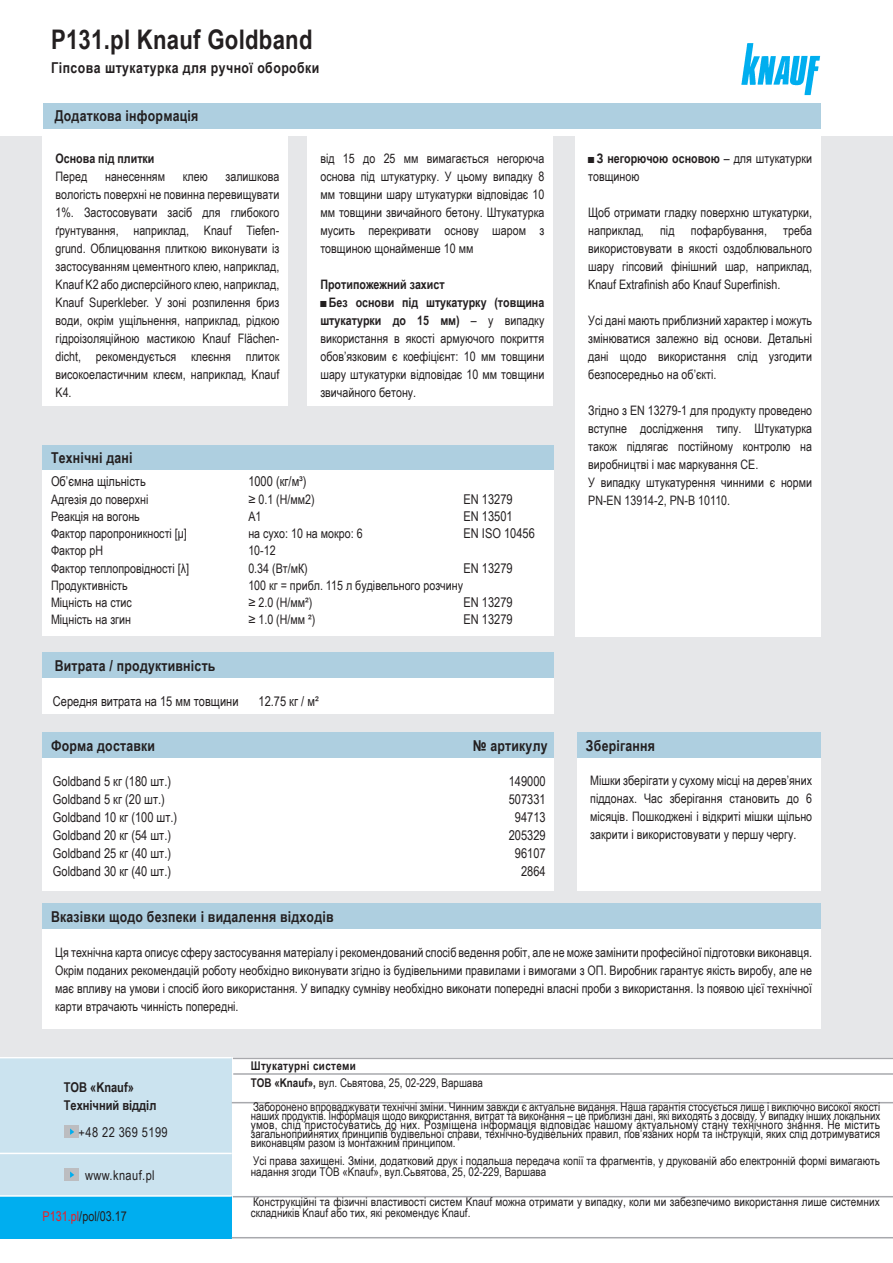
<style>
.page{position:relative;width:893px;height:1263px;background:#fff}
.page>*{position:absolute;margin:0;border:0;box-sizing:border-box;transform-origin:0 0}
.t1{font:700 27px "Arial Narrow";letter-spacing:.01em;color:#231f20}
.t2{font:700 15px "Arial Narrow";letter-spacing:.015em;color:#231f20}
.t3{font:13.5px/17.2px "Arial Narrow";color:#231f20}
.t4{font:700 13.5px/18px "Arial Narrow";color:#231f20}
.t5{font:13.5px "Arial Narrow";letter-spacing:.03em;color:#231f20}
.t6{font:13.05px/18px "Arial Narrow";color:#231f20;text-align:justify}
.t7{font:700 13.05px "Arial Narrow";color:#231f20}
.t8{font:12px/9px "Arial Narrow";color:#231f20}
.t9{font:700 12px "Arial Narrow";letter-spacing:.03em;color:#231f20}
.s1{font-weight:700}
.s2{color:#ee1d23}
</style>
<div class="page">
<div style="left:0;top:1057px;width:232px;height:139px;background:#cbe3ef"></div>
<div style="left:0;top:1196px;width:232px;height:42px;background:#00aeef"></div>
<div style="left:64px;top:1125px;width:15px;height:13px;background:#bcbdc0"></div>
<svg style="left:70px;top:1128px;width:4px;height:7px"></svg>
<div style="left:64px;top:1168px;width:15px;height:13px;background:#bcbdc0"></div>
<svg style="left:70px;top:1171px;width:4px;height:7px"></svg>
<hr style="left:232px;top:1237px;width:661px;height:1px;background:#a8a9ad">
<hr style="left:0;top:1195px;width:232px;height:2px;background:#fff">
<hr style="left:0;top:1153px;width:232px;height:1px;background:#fff">
<hr style="left:0;top:1057px;width:232px;height:1px;background:#fff">
<hr style="left:233px;top:1073px;width:660px;height:2px;background:#a8a9ad">
<hr style="left:233px;top:1196px;width:660px;height:1px;background:#a8a9ad">
<hr style="left:232px;top:1102px;width:661px;height:1px;background:#a8a9ad">
<hr style="left:233px;top:1058px;width:660px;height:1px;background:#a8a9ad">
<img style="left:741px;top:43px;width:80px;height:53px">
<div style="left:0;top:136px;width:893px;height:921px;background:#e6e7e9"></div>
<div style="left:43px;top:445px;width:511px;height:25px;background:#aecfe0"></div>
<div style="left:43px;top:470px;width:511px;height:166px;background:#fff"></div>
<div style="left:577px;top:733px;width:244px;height:25px;background:#aecfe0"></div>
<div style="left:577px;top:758px;width:244px;height:133px;background:#fff"></div>
<div style="left:43px;top:733px;width:511px;height:25px;background:#aecfe0"></div>
<div style="left:43px;top:904px;width:778px;height:25px;background:#aecfe0"></div>
<div style="left:43px;top:929px;width:778px;height:100px;background:#fff"></div>
<div style="left:43px;top:758px;width:511px;height:133px;background:#fff"></div>
<div style="left:43px;top:652px;width:511px;height:26px;background:#aecfe0"></div>
<div style="left:43px;top:678px;width:511px;height:36px;background:#fff"></div>
<div style="left:43px;top:103px;width:778px;height:26px;background:#aecfe0"></div>
<div style="left:43px;top:136px;width:245px;height:269px;background:#fff"></div>
<div style="left:308px;top:136px;width:245px;height:269px;background:#fff"></div>
<div style="left:575px;top:136px;width:246px;height:500px;background:#fff"></div>
<h1 class="t1" style="left:51px;top:19px;width:263px">P131.pl Knauf Goldband</h1>
<p class="t2" style="left:51px;top:56px;width:270px">Гіпсова штукатурка для ручної оборобки</p>
<p class="t2" style="left:55px;top:105px;width:145px">Додаткова інформація</p>
<p class="t7" style="left:56px;top:149px;width:100px">Основа під плитки</p>
<p class="t6" style="left:56px;top:167px;width:33px">Перед</p>
<p class="t6" style="left:105px;top:167px;width:62px">нанесенням</p>
<p class="t6" style="left:183px;top:167px;width:26px">клею</p>
<p class="t6" style="left:56px;top:167px;width:225px;text-indent:170px">залишкова вологість поверхні не повинна перевищувати 1%. Застосовувати засіб для глибокого ґрунтування, наприклад, Knauf Tiefen&shy;grund. Облицювання плиткою виконувати із застосуванням цементного клею, наприклад, Knauf K2 або дисперсійного клею, наприклад, Knauf Superkleber. У зоні розпилення бриз води, окрім ущільнення, наприклад, рідкою гідроізоляційною мастикою Knauf Flächen&shy;dicht, рекомендується клеєння плиток високоеластичним клеєм, наприклад, Knauf K4.</p>
<p class="t6" style="left:320px;top:149px;width:225px">від 15 до 25 мм вимагається негорюча основа під штукатурку. У цьому випадку 8 мм товщини шару штукатурки відповідає 10 мм товщини звичайного бетону. Штукатурка мусить перекривати основу шаром з товщиною щонайменше 10 мм</p>
<p class="t7" style="left:320px;top:275px;width:126px">Протипожежний захист</p>
<p class="t6" style="left:320px;top:293px;width:225px"><span class="s1">■Без основи під штукатурку (товщина штукатурки до 15 мм)</span> – у випадку використання в якості армуючого покриття обов’язковим є коефіцієнт: 10 мм товщини шару штукатурки відповідає 10 мм товщини звичайного бетону.</p>
<p class="t2" style="left:51px;top:446px;width:83px">Технічні дані</p>
<p class="t3" style="left:51px;top:472px;width:96px">Об’ємна щільність</p>
<p class="t6" style="left:51px;top:490px;width:140px;line-height:17.2px;text-align:left">Адгезія до поверхні<br>Реакція на вогонь<br>Фактор паропроникності [μ]<br>Фактор pH<br>Фактор теплопровідності [λ]<br>Продуктивність<br>Міцність на стис<br>Міцність на згин</p>
<p class="t3" style="left:248px;top:472px;width:60px">1000 (кг/м³)</p>
<p class="t6" style="left:248px;top:490px;width:216px;line-height:17.2px;text-align:left">≥ 0.1 (Н/мм2)<br>A1<br>на сухо: 10 на мокро: 6<br>10-12<br>0.34 (Вт/мК)<br>100 кг = прибл. 115 л будівельного розчину ≥ 2.0 (Н/мм²)<br>≥ 1.0 (Н/мм ²)</p>
<p class="t3" style="left:463px;top:490px;width:73px">EN 13279<br>EN 13501<br>EN ISO 10456</p>
<p class="t3" style="left:463px;top:559px;width:51px">EN 13279</p>
<p class="t3" style="left:463px;top:593px;width:51px">EN 13279<br>EN 13279</p>
<p class="t2" style="left:55px;top:654px;width:162px">Витрата / продуктивність</p>
<p class="t3" style="left:53px;top:692px;width:187px">Середня витрата на 15 мм товщини</p>
<p class="t3" style="left:259px;top:692px;width:62px">12.75 кг / м²</p>
<p class="t2" style="left:51px;top:734px;width:106px">Форма доставки</p>
<p class="t2" style="left:473px;top:734px;width:76px">№ артикулу</p>
<p class="t3" style="left:53px;top:772px;width:120px">Goldband 5 кг (180 шт.)</p>
<p class="t3" style="left:509px;top:772px;width:38px">149000</p>
<p class="t3" style="left:53px;top:790px;width:114px">Goldband 5 кг (20 шт.)</p>
<p class="t3" style="left:509px;top:790px;width:38px">507331</p>
<p class="t3" style="left:53px;top:808px;width:126px">Goldband 10 кг (100 шт.)</p>
<p class="t3" style="left:515px;top:808px;width:32px">94713</p>
<p class="t3" style="left:53px;top:826px;width:120px">Goldband 20 кг (54 шт.)</p>
<p class="t3" style="left:509px;top:826px;width:38px">205329</p>
<p class="t3" style="left:53px;top:844px;width:120px">Goldband 25 кг (40 шт.)</p>
<p class="t3" style="left:515px;top:844px;width:32px">96107</p>
<p class="t3" style="left:53px;top:862px;width:120px">Goldband 30 кг (40 шт.)</p>
<p class="t3" style="left:521px;top:862px;width:26px">2864</p>
<p class="t6" style="left:588px;top:149px;width:225px">■ <span class="s1">З негорючою основою</span> – для штукатурки товщиною</p>
<p class="t6" style="left:588px;top:203px;width:225px">Щоб отримати гладку поверхню штукатурки, наприклад, під пофарбування, треба використовувати в якості оздоблювального шару гіпсовий фінішний шар, наприклад, Knauf Extrafinish або Knauf Superfinish.</p>
<p class="t6" style="left:588px;top:311px;width:225px">Усі дані мають приблизний характер і можуть змінюватися залежно від основи. Детальні дані щодо використання слід узгодити безпосередньо на об’єкті.</p>
<p class="t6" style="left:588px;top:401px;width:225px;text-align:left">Згідно з EN 13279-1 для продукту проведено вступне дослідження типу. Штукатурка також підлягає постійному контролю на виробництві і має маркування CE.<br>У випадку штукатурення чинними є норми PN-EN 13914-2, PN-B 10110.</p>
<p class="t2" style="left:586px;top:734px;width:71px">Зберігання</p>
<p class="t6" style="left:590px;top:771px;width:223px">Мішки зберігати у сухому місці на дерев’яних піддонах. Час зберігання становить до 6 місяців. Пошкоджені і відкриті мішки щільно закрити і використовувати у першу чергу.</p>
<p class="t2" style="left:51px;top:905px;width:284px">Вказівки щодо безпеки і видалення відходів</p>
<p class="t6" style="left:55px;top:943px;width:758px">Ця технічна карта описує сферу застосування матеріалу і рекомендований спосіб ведення робіт, але не може замінити професійної підготовки виконавця.<br>Окрім поданих рекомендацій роботу необхідно виконувати згідно із будівельними правилами і вимогами з ОП. Виробник гарантує якість виробу, але не має впливу на умови і спосіб його використання. У випадку сумніву необхідно виконати попередні власні проби з використання. Із появою цієї технічної карти втрачають чинність попередні.</p>
<p class="t4" style="left:64px;top:1078px;width:94px">ТОВ «Knauf»<br>Технічний відділ</p>
<p class="t5" style="left:79px;top:1122px;width:91px">+48 22 369 5199</p>
<p class="t5" style="left:85px;top:1165px;width:71px">www.knauf.pl</p>
<p class="t3" style="left:43px;top:1207px;width:86px"><span class="s2">P131.pl</span>/pol/03.17</p>
<p class="t9" style="left:251px;top:1057px;width:107px">Штукатурні системи</p>
<p class="t8" style="left:251px;top:1102px;width:631px;text-align:justify">Заборонено впроваджувати технічні зміни. Чинним завжди є актуальне видання. Наша гарантія стосується лише і виключно високої якості наших продуктів. Інформація щодо використання, витрат та виконання – це приблизні дані, які виходять з досвіду. У випадку інших локальних умов, слід пристосуватись до них. Розміщена інформація відповідає нашому актуальному стану технічного знання. Не містить загальноприйнятих принципів будівельної справи, технічно-будівельних правил, пов’язаних норм та інструкцій, яких слід дотримуватися виконавцям разом із монтажним принципом.</p>
<p class="t8" style="left:251px;top:1154px;width:631px;line-height:11.2px">Усі права захищені. Зміни, додатковий друк і подальша передача копії та фрагментів, у друкованій або електронній формі вимагають надання згоди ТОВ «Knauf», вул.Сьвятова, 25, 02-229, Варшава</p>
<p class="t8" style="left:251px;top:1196px;width:630px;line-height:11.2px">Конструкційні та фізичні властивості систем Knauf можна отримати у випадку, коли ми забезпечимо використання лише системних складників Knauf або тих, які рекомендує Knauf.</p>
<p class="t8" style="left:251px;top:1078px;width:234px"><span class="s1">ТОВ «Knauf»,</span> вул. Сьвятова, 25, 02-229, Варшава</p>
</div>
